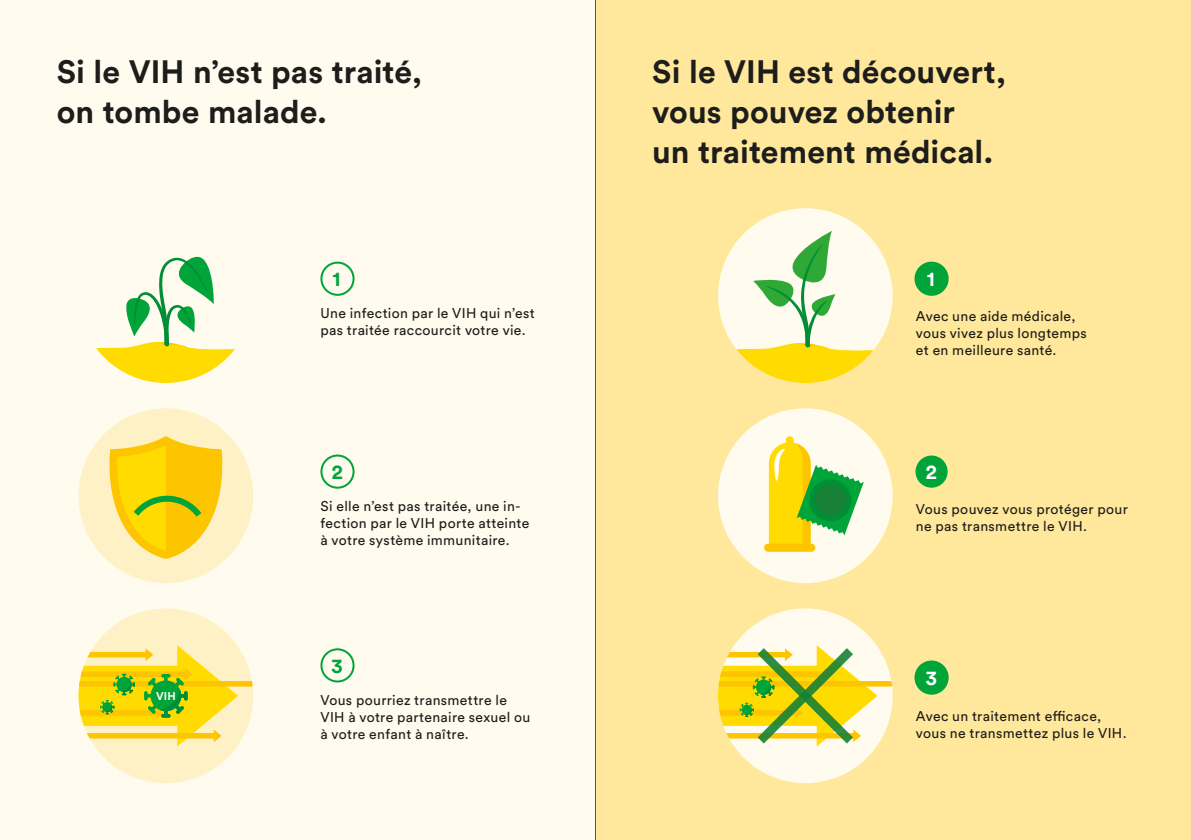
<style>
.page{position:relative;width:1191px;height:840px;background:#fff}
.page>*{position:absolute;margin:0;border:0;box-sizing:border-box;transform-origin:0 0}
.t1{font:700 32px/40px "Circular Std";letter-spacing:.005em;color:#1d1d1b}
.t2{font:700 20.4px "Circular Std";color:#00a439}
.t3{font:700 20.4px "Circular Std";color:#fff}
.t4{font:14px/16.8px "Circular Std";letter-spacing:.025em;color:#1d1d1b}
.t5{font:700 11.2px "Circular Std";color:#fff}
</style>
<div class="page">
<div style="left:595px;top:0;width:596px;height:839px;background:#ffe89b"></div>
<div style="left:0;top:0;width:595px;height:839px;background:#fffbee"></div>
<div style="left:718px;top:408px;width:174px;height:174px;background:#fffbee;border-radius:50%"></div>
<div style="left:764px;top:543px;width:51px;height:8px;background:#fdc400;border-radius:4px"></div>
<svg style="left:769px;top:436px;width:94px;height:112px"></svg>
<div style="left:79px;top:608px;width:174px;height:174px;background:#fff1c6;border-radius:50%"></div>
<svg style="left:79px;top:644px;width:174px;height:102px"></svg>
<div style="left:718px;top:608px;width:174px;height:174px;background:#fffbee;border-radius:50%"></div>
<svg style="left:718px;top:644px;width:174px;height:102px"></svg>
<svg style="left:96px;top:256px;width:139px;height:127px"></svg>
<div style="left:718px;top:208px;width:174px;height:175px;background:#fffbee;border-radius:50%"></div>
<svg style="left:718px;top:231px;width:174px;height:152px"></svg>
<div style="left:79px;top:408px;width:174px;height:174px;background:#fff1c6;border-radius:50%"></div>
<svg style="left:109px;top:436px;width:114px;height:122px"></svg>
<div style="left:320px;top:261px;width:34px;height:34px;border:2px solid #00a439;border-radius:50%"></div>
<div style="left:320px;top:454px;width:34px;height:34px;border:2px solid #00a439;border-radius:50%"></div>
<div style="left:320px;top:648px;width:34px;height:34px;border:2px solid #00a439;border-radius:50%"></div>
<div style="left:915px;top:262px;width:32px;height:32px;background:#00a439;border-radius:50%"></div>
<div style="left:914px;top:261px;width:34px;height:34px;border:2px solid #00a439;border-radius:50%"></div>
<div style="left:915px;top:455px;width:32px;height:32px;background:#00a439;border-radius:50%"></div>
<div style="left:915px;top:661px;width:32px;height:32px;background:#00a439;border-radius:50%"></div>
<div style="left:914px;top:660px;width:34px;height:34px;border:2px solid #00a439;border-radius:50%"></div>
<hr style="left:595px;top:0;width:1px;height:839px;background:#575756">
<h1 class="t1" style="left:57px;top:51px;width:367px">Si le VIH n’est pas traité, on tombe malade.</h1>
<h1 class="t1" style="left:652px;top:51px;width:355px">Si le VIH est découvert, vous pouvez obtenir<br>un traitement médical.</h1>
<p class="t5" style="left:156px;top:688px;width:21px">VIH</p>
<h2 class="t2" style="left:332px;top:265px;width:10px">1</h2>
<p class="t4" style="left:320px;top:305px;width:216px">Une infection par le VIH qui n’est pas traitée raccourcit votre vie.</p>
<h2 class="t2" style="left:332px;top:458px;width:13px">2</h2>
<p class="t4" style="left:320px;top:497px;width:210px">Si elle n’est pas traitée, une in&shy;fection par le VIH porte atteinte à votre système immunitaire.</p>
<h2 class="t2" style="left:331px;top:652px;width:13px">3</h2>
<p class="t4" style="left:320px;top:691px;width:211px">Vous pourriez transmettre le<br>VIH à votre partenaire sexuel ou à votre enfant à naître.</p>
<h2 class="t3" style="left:926px;top:265px;width:10px">1</h2>
<p class="t4" style="left:916px;top:307px;width:172px">Avec une aide médicale, vous vivez plus longtemps et en meilleure santé.</p>
<h2 class="t3" style="left:925px;top:458px;width:13px">2</h2>
<p class="t4" style="left:916px;top:500px;width:213px">Vous pouvez vous protéger pour ne pas transmettre le VIH.</p>
<h2 class="t3" style="left:925px;top:664px;width:13px">3</h2>
<p class="t4" style="left:916px;top:707px;width:212px">Avec un traitement efficace, vous ne transmettez plus le VIH.</p>
</div>
